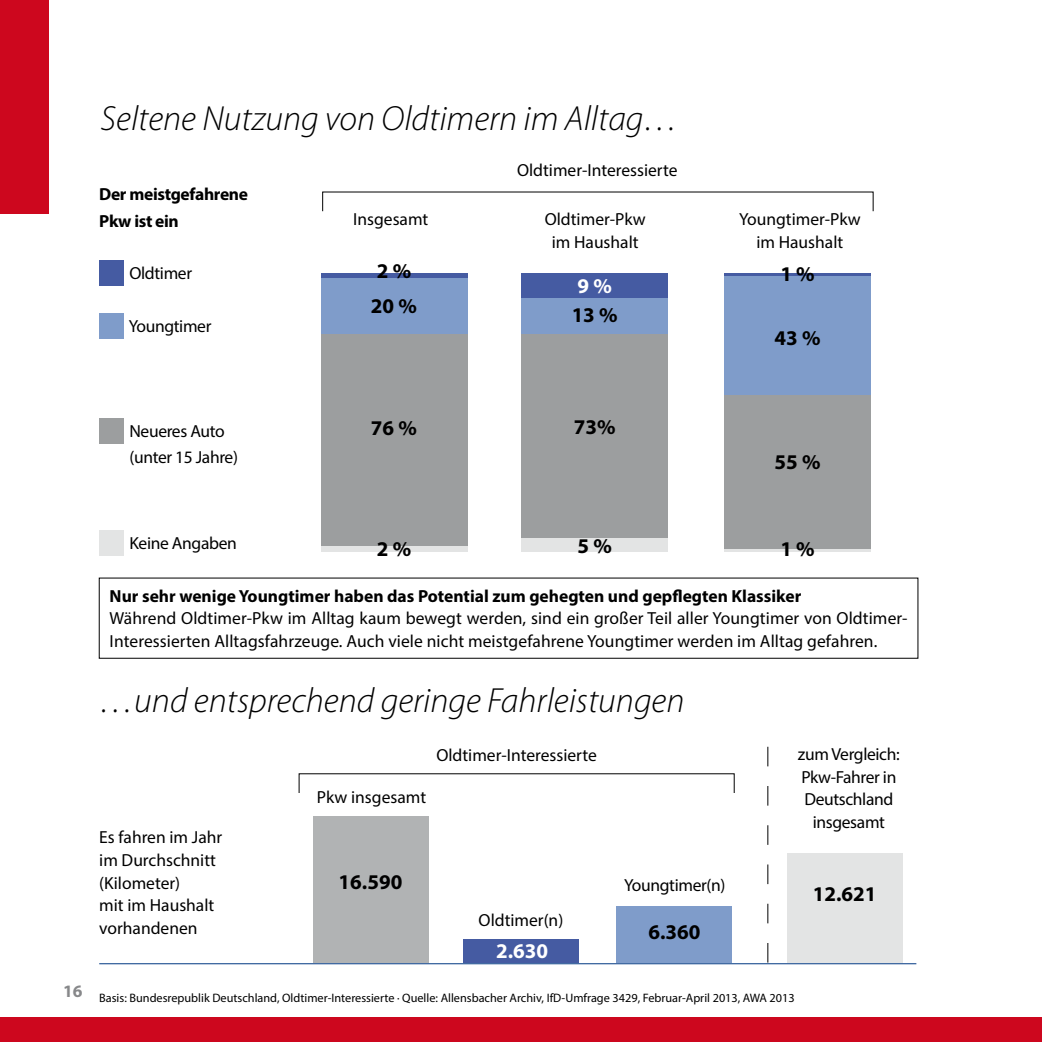
<style>
.page{position:relative;width:1042px;height:1042px;background:#fff}
.page>*{position:absolute;margin:0;border:0;box-sizing:border-box;transform-origin:0 0}
.t1{font:italic 300 35px "Myriad Pro";color:#000}
.t2{font:700 21px "Myriad Pro";color:#000}
.t3{font:700 21px "Myriad Pro";color:#fff}
.t4{font:17.5px/22.8px "Myriad Pro";color:#000}
.t5{font:17.5px/22.8px "Myriad Pro";letter-spacing:-.02em;color:#000;text-align:center}
.t6{font:700 17.5px "Myriad Pro";color:#000}
.t7{font:700 17.5px/26.2px "Myriad Pro";letter-spacing:-.02em;color:#000}
.t8{font:700 17.5px "Myriad Pro";color:#87888a}
.t9{font:12.25px "Myriad Pro";color:#000}
</style>
<div class="page">
<div style="left:0;top:0;width:49px;height:214px;background:#cd071e"></div>
<div style="left:0;top:1017px;width:1042px;height:25px;background:#cd071e"></div>
<div style="left:313px;top:816px;width:115px;height:146px;background:#b1b3b4"></div>
<div style="left:787px;top:853px;width:115px;height:109px;background:#e3e4e4"></div>
<div style="left:463px;top:939px;width:115px;height:23px;background:#455ba2"></div>
<div style="left:617px;top:906px;width:115px;height:56px;background:#7f9cca"></div>
<div style="left:99px;top:260px;width:25px;height:26px;background:#455ba2"></div>
<div style="left:99px;top:314px;width:25px;height:25px;background:#7f9cca"></div>
<div style="left:99px;top:418px;width:25px;height:25px;background:#9c9e9f"></div>
<div style="left:99px;top:531px;width:25px;height:25px;background:#e3e4e4"></div>
<hr style="left:99px;top:963px;width:817px;height:1px;background:#003882">
<svg style="left:767px;top:747px;width:1px;height:215px"></svg>
<div style="left:321px;top:273px;width:146px;height:6px;background:#455ba2"></div>
<div style="left:521px;top:273px;width:147px;height:25px;background:#455ba2"></div>
<hr style="left:724px;top:273px;width:147px;height:3px;background:#455ba2">
<div style="left:321px;top:279px;width:146px;height:55px;background:#7f9cca"></div>
<div style="left:521px;top:298px;width:147px;height:36px;background:#7f9cca"></div>
<div style="left:724px;top:276px;width:147px;height:120px;background:#7f9cca"></div>
<div style="left:321px;top:334px;width:146px;height:212px;background:#9c9e9f"></div>
<div style="left:521px;top:334px;width:147px;height:204px;background:#9c9e9f"></div>
<div style="left:724px;top:396px;width:147px;height:153px;background:#9c9e9f"></div>
<div style="left:321px;top:546px;width:146px;height:6px;background:#e3e4e4"></div>
<div style="left:521px;top:538px;width:147px;height:14px;background:#e3e4e4"></div>
<hr style="left:724px;top:549px;width:147px;height:3px;background:#e3e4e4">
<h1 class="t1" style="left:100px;top:98px;width:579px">Seltene Nutzung von Oldtimern im Alltag…</h1>
<p class="t7" style="left:99px;top:181px;width:150px">Der meistgefahrene<br>Pkw ist ein</p>
<p class="t5" style="left:129px;top:262px;width:64px">Oldtimer</p>
<p class="t5" style="left:129px;top:314px;width:84px">Youngtimer</p>
<p class="t4" style="left:517px;top:158px;width:162px">Oldtimer-Interessierte</p>
<p class="t4" style="left:353px;top:208px;width:77px">Insgesamt</p>
<p class="t4" style="left:545px;top:208px;width:102px;text-align:center">Oldtimer-Pkw im Haushalt</p>
<p class="t4" style="left:739px;top:208px;width:123px;text-align:center">Youngtimer-Pkw im Haushalt</p>
<p class="t2" style="left:377px;top:257px;width:36px">2 %</p>
<p class="t2" style="left:371px;top:292px;width:48px">20 %</p>
<p class="t3" style="left:577px;top:272px;width:36px">9 %</p>
<p class="t2" style="left:572px;top:302px;width:48px">13 %</p>
<p class="t2" style="left:780px;top:260px;width:36px">1 %</p>
<p class="t2" style="left:774px;top:324px;width:48px">43 %</p>
<p class="t5" style="left:129px;top:417px;width:110px;line-height:26.2px;text-align:left">Neueres Auto (unter 15 Jahre)</p>
<p class="t2" style="left:371px;top:414px;width:48px">76 %</p>
<p class="t2" style="left:574px;top:413px;width:43px">73%</p>
<p class="t2" style="left:774px;top:448px;width:48px">55 %</p>
<p class="t8" style="left:63px;top:980px;width:21px">16</p>
<p class="t5" style="left:129px;top:531px;width:109px">Keine Angaben</p>
<p class="t2" style="left:377px;top:535px;width:36px">2 %</p>
<p class="t2" style="left:577px;top:533px;width:36px">5 %</p>
<p class="t2" style="left:780px;top:535px;width:36px">1 %</p>
<p class="t6" style="left:110px;top:584px;width:693px">Nur sehr wenige Youngtimer haben das Potential zum gehegten und gepflegten Klassiker</p>
<p class="t4" style="left:110px;top:607px;width:799px">Während Oldtimer-Pkw im Alltag kaum bewegt werden, sind ein großer Teil aller Youngtimer von Oldtimer-<br>Interessierten Alltagsfahrzeuge. Auch viele nicht meistgefahrene Youngtimer werden im Alltag gefahren.</p>
<h1 class="t1" style="left:99px;top:680px;width:587px">…und entsprechend geringe Fahrleistungen</h1>
<p class="t4" style="left:99px;top:825px;width:124px">Es fahren im Jahr im Durchschnitt (Kilometer)<br>mit im Haushalt vorhandenen</p>
<p class="t4" style="left:436px;top:743px;width:162px">Oldtimer-Interessierte</p>
<p class="t4" style="left:317px;top:786px;width:111px">Pkw insgesamt</p>
<p class="t2" style="left:339px;top:868px;width:65px">16.590</p>
<p class="t4" style="left:479px;top:908px;width:86px">Oldtimer(n)</p>
<p class="t3" style="left:496px;top:937px;width:54px">2.630</p>
<p class="t5" style="left:624px;top:874px;width:103px">Youngtimer(n)</p>
<p class="t2" style="left:648px;top:918px;width:54px">6.360</p>
<p class="t5" style="left:798px;top:742px;width:103px">zum Vergleich:<br>Pkw-Fahrer in<br>Deutschland insgesamt</p>
<p class="t2" style="left:813px;top:880px;width:65px">12.621</p>
<p class="t9" style="left:99px;top:990px;width:697px">Basis: Bundesrepublik Deutschland, Oldtimer-Interessierte · Quelle: Allensbacher Archiv, IfD-Umfrage 3429, Februar-April 2013, AWA 2013</p>
</div>
